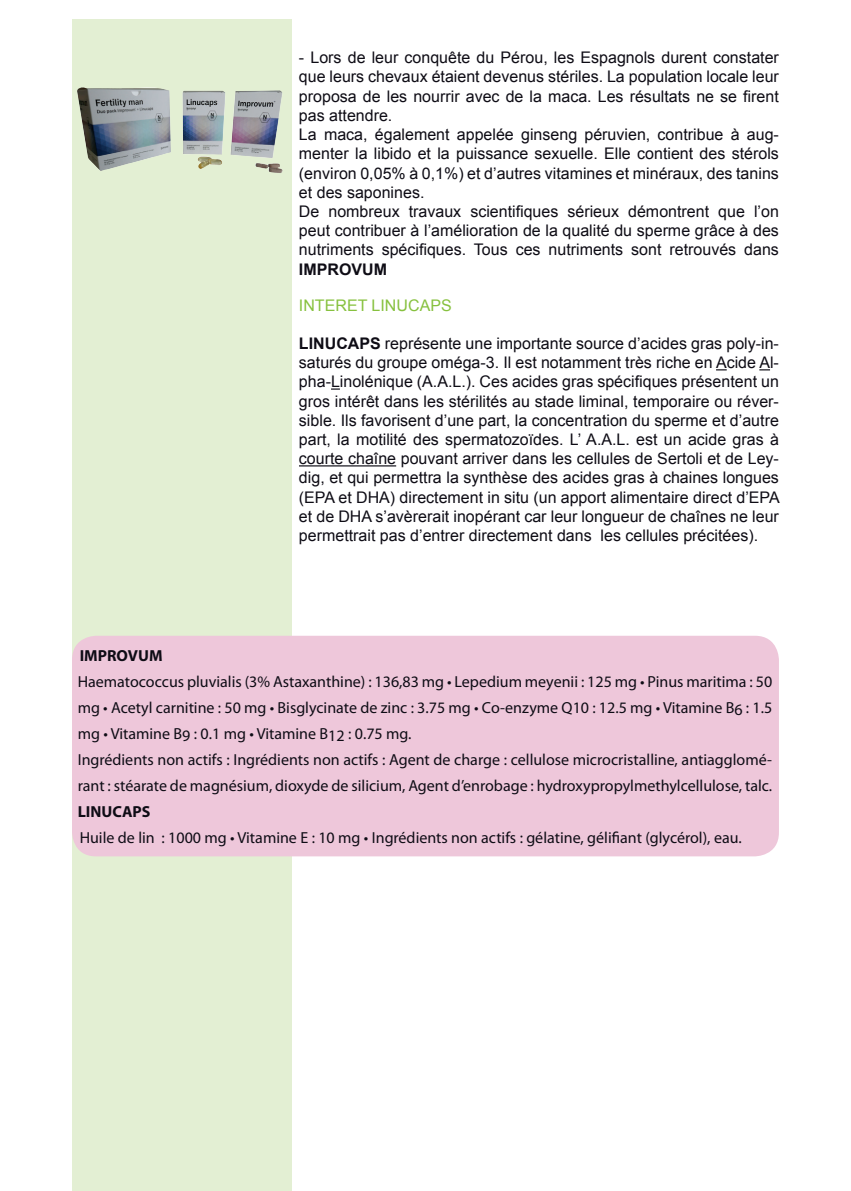
<style>
.page{position:relative;width:851px;height:1191px;background:#fff}
.page>*{position:absolute;margin:0;border:0;box-sizing:border-box;transform-origin:0 0}
.t1{font:16px/19.2px "Arial";color:#0e0c15;text-align:justify}
.t2{font:16px/26px "Myriad Pro";color:#0e0c15;text-align:justify}
.t3{font:700 16px "Myriad Pro";color:#0e0c15}
.t4{font:16px "Arial";color:#87c13f}
.s1{font-weight:700}
</style>
<div class="page">
<div style="left:72px;top:20px;width:219px;height:1171px;background:#e3efd3"></div>
<div style="left:72px;top:636px;width:706px;height:220px;background:#eec7da;border-radius:24px"></div>
<svg style="left:331px;top:388px;width:9px;height:2px"></svg>
<hr style="left:299px;top:465px;width:97px;height:1px;background:#0e0c15">
<img style="left:77px;top:87px;width:205px;height:84px">
<p class="t1" style="left:299px;top:48px;width:481px">- Lors de leur conquête du Pérou, les Espagnols durent constater que leurs chevaux étaient devenus stériles. La population locale leur proposa de les nourrir avec de la maca. Les résultats ne se firent pas attendre.</p>
<p class="t1" style="left:299px;top:125px;width:481px">La maca, également appelée ginseng péruvien, contribue à aug&shy;menter la libido et la puissance sexuelle. Elle contient des stérols (environ 0,05% à 0,1%) et d’autres vitamines et minéraux, des tanins et des saponines.</p>
<p class="t1" style="left:299px;top:202px;width:481px">De nombreux travaux scientifiques sérieux démontrent que l’on peut contribuer à l’amélioration de la qualité du sperme grâce à des nutriments spécifiques. Tous ces nutriments sont retrouvés dans <span class="s1">IMPROVUM</span></p>
<p class="t4" style="left:299px;top:294px;width:154px">INTERET LINUCAPS</p>
<p class="t1" style="left:299px;top:334px;width:482px"><span class="s1">LINUCAPS</span> représente une importante source d’acides gras poly-in&shy;saturés du groupe oméga-3. Il est notamment très riche en Acide Al&shy;pha-Linolénique (A.A.L.). Ces acides gras spécifiques présentent un gros intérêt dans les stérilités au stade liminal, temporaire ou réver&shy;sible. Ils favorisent d’une part, la concentration du sperme et d’autre part, la motilité des spermatozoïdes. L’ A.A.L. est un acide gras à courte chaîne pouvant arriver dans les cellules de Sertoli et de Ley&shy;dig, et qui permettra la synthèse des acides gras à chaines longues (EPA et DHA) directement in situ (un apport alimentaire direct d’EPA et de DHA s’avèrerait inopérant car leur longueur de chaînes ne leur permettrait pas d’entrer directement dans les cellules précitées).</p>
<p class="t3" style="left:80px;top:645px;width:84px">IMPROVUM</p>
<p class="t2" style="left:78px;top:668px;width:696px">Haematococcus pluvialis (3% Astaxanthine) : 136,83 mg • Lepedium meyenii : 125 mg • Pinus maritima : 50 mg • Acetyl carnitine : 50 mg • Bisglycinate de zinc : 3.75 mg • Co-enzyme Q10 : 12.5 mg • Vitamine B6 : 1.5 mg • Vitamine B9 : 0.1 mg • Vitamine B12 : 0.75 mg.</p>
<p class="t2" style="left:78px;top:746px;width:696px">Ingrédients non actifs : Ingrédients non actifs : Agent de charge : cellulose microcristalline, antiagglomé&shy;rant : stéarate de magnésium, dioxyde de silicium, Agent d’enrobage : hydroxypropylmethylcellulose, talc.</p>
<p class="t3" style="left:78px;top:801px;width:74px">LINUCAPS</p>
<p class="t2" style="left:80px;top:824px;width:663px">Huile de lin : 1000 mg • Vitamine E : 10 mg • Ingrédients non actifs : gélatine, gélifiant (glycérol), eau.</p>
</div>
